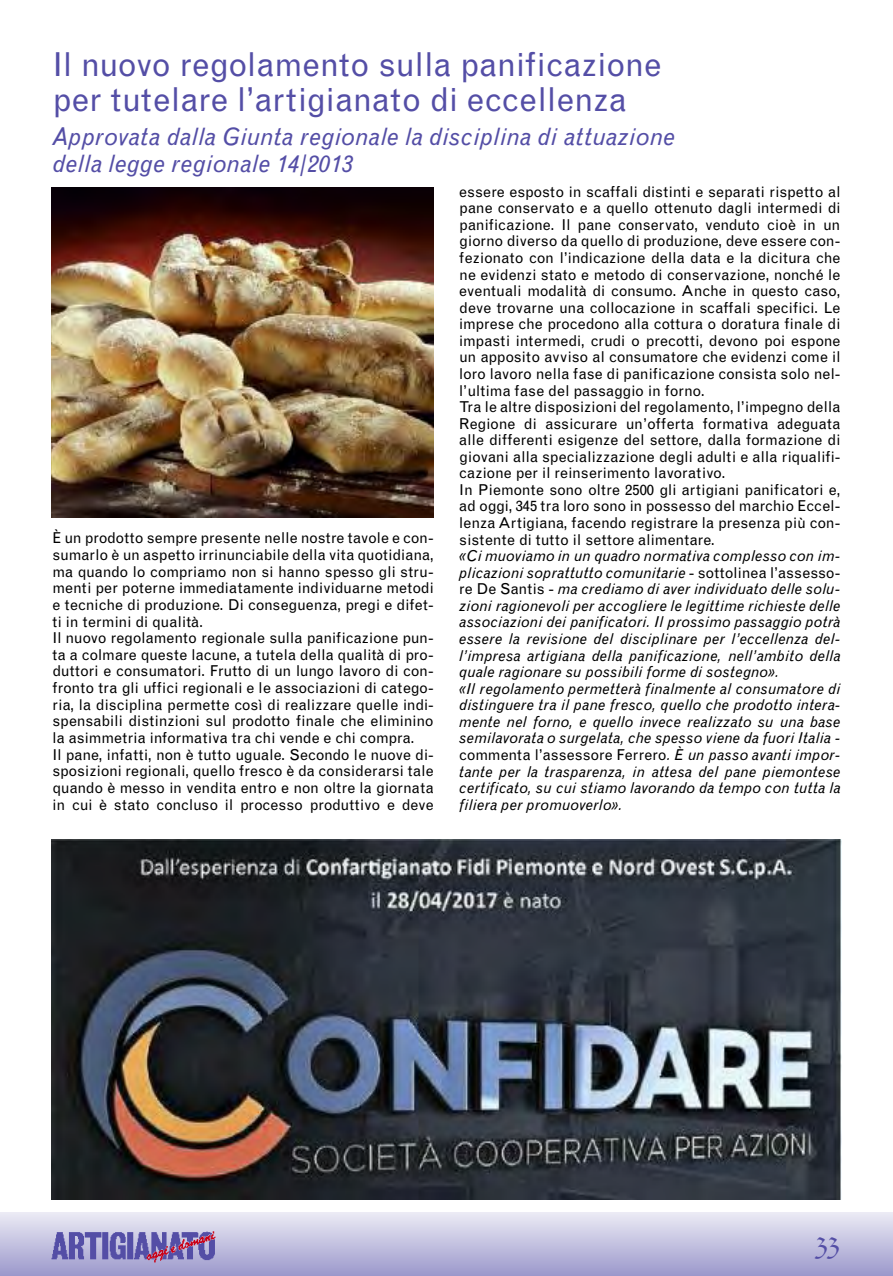
<style>
.page{position:relative;width:893px;height:1276px;background:#fff}
.page>*{position:absolute;margin:0;border:0;box-sizing:border-box;transform-origin:0 0}
.t1{font:33px/34.5px "Grotesque";color:#544ea6}
.t2{font:30px "Duc De Berry";color:#544ea6}
.t3{font:italic 24px/27px "Grotesque";letter-spacing:.01em;color:#544ea6}
.t4{font:15px/16.5px "Grotesque";letter-spacing:-.005em;color:#000}
.t5{font:italic 15px/16.5px "Grotesque";letter-spacing:.01em;color:#000}
.s1{font-style:normal}
</style>
<div class="page">
<div style="left:0;top:1212px;width:893px;height:64px;background:linear-gradient(to bottom,#ecebf5,#9d99cc)"></div>
<img style="left:51px;top:1229px;width:16px;height:34px">
<img style="left:67px;top:1229px;width:150px;height:34px">
<img style="left:51px;top:839px;width:791px;height:360px">
<img style="left:51px;top:187px;width:382px;height:330px">
<h1 class="t1" style="left:53px;top:50px;width:610px">Il nuovo regolamento sulla panificazione per tutelare l’artigianato di eccellenza</h1>
<h3 class="t3" style="left:53px;top:125px;width:624px">Approvata dalla Giunta regionale la disciplina di attuazione della legge regionale 14/2013</h3>
<p class="t4" style="left:53px;top:531px;width:383px">È un prodotto sempre presente nelle nostre tavole e con&shy;sumarlo è un aspetto irrinunciabile della vita quotidiana, ma quando lo compriamo non si hanno spesso gli stru&shy;menti per poterne immediatamente individuarne metodi e tecniche di produzione. Di conseguenza, pregi e difet&shy;ti in termini di qualità.<br>Il nuovo regolamento regionale sulla panificazione pun - ta a colmare queste lacune, a tutela della qualità di pro&shy;duttori e consumatori. Frutto di un lungo lavoro di con&shy;fronto tra gli uffici regionali e le associazioni di catego&shy;ria, la disciplina permette così di realizzare quelle indi&shy;spensabili distinzioni sul prodotto finale che eliminino la asimmetria informativa tra chi vende e chi compra.<br>Il pane, infatti, non è tutto uguale. Secondo le nuove di - sposizioni regionali, quello fresco è da considerarsi tale quando è messo in vendita entro e non oltre la giornata in cui è stato concluso il processo produttivo e deve</p>
<p class="t4" style="left:459px;top:184px;width:383px">essere esposto in scaffali distinti e separati rispetto al pane conservato e a quello ottenuto dagli intermedi di panificazione. Il pane conservato, venduto cioè in un giorno diverso da quello di produzione, deve essere con&shy;fezionato con l’indicazione della data e la dicitura che ne evidenzi stato e metodo di conservazione, nonché le eventuali modalità di consumo. Anche in questo caso, deve trovarne una collocazione in scaffali specifici. Le imprese che procedono alla cottura o doratura finale di impasti intermedi, crudi o precotti, devono poi espone un apposito avviso al consumatore che evidenzi come il loro lavoro nella fase di panificazione consista solo nel&shy;l’ultima fase del passaggio in forno.<br>Tra le altre disposizioni del regolamento, l’impegno della Regione di assicurare un’offerta formativa adeguata alle differenti esigenze del settore, dalla formazione di giovani alla specializzazione degli adulti e alla riqualifi&shy;cazione per il reinserimento lavorativo.<br>In Piemonte sono oltre 2500 gli artigiani panificatori e, ad oggi, 345 tra loro sono in possesso del marchio Ec cel - lenza Artigiana, facendo registrare la presenza più con&shy;sistente di tutto il settore alimentare.</p>
<p class="t5" style="left:459px;top:549px;width:383px">«Ci muoviamo in un quadro normativa complesso con im - plicazioni soprattutto comunitarie <span class="s1">- sottolinea l’assesso&shy;re De Santis -</span> ma crediamo di aver individuato delle solu&shy;zioni ragionevoli per accogliere le legittime richieste delle associazioni dei panificatori. Il prossimo passaggio potrà essere la revisione del disciplinare per l’eccellenza del&shy;l’impresa artigiana della panificazione, nell’ambito della quale ragionare su possibili forme di sostegno».<br>«Il regolamento permetterà finalmente al consumatore di distinguere tra il pane fresco, quello che prodotto intera&shy;mente nel forno, e quello invece realizzato su una base semilavorata o surgelata, che spesso viene da fuori Italia - <span class="s1">commenta l’assessore Ferrero</span>. È un passo avanti impor&shy;tante per la trasparenza, in attesa del pane piemontese certificato, su cui stiamo lavorando da tempo con tutta la filiera per promuoverlo».</p>
<h2 class="t2" style="left:816px;top:1230px;width:26px">33</h2>
</div>
